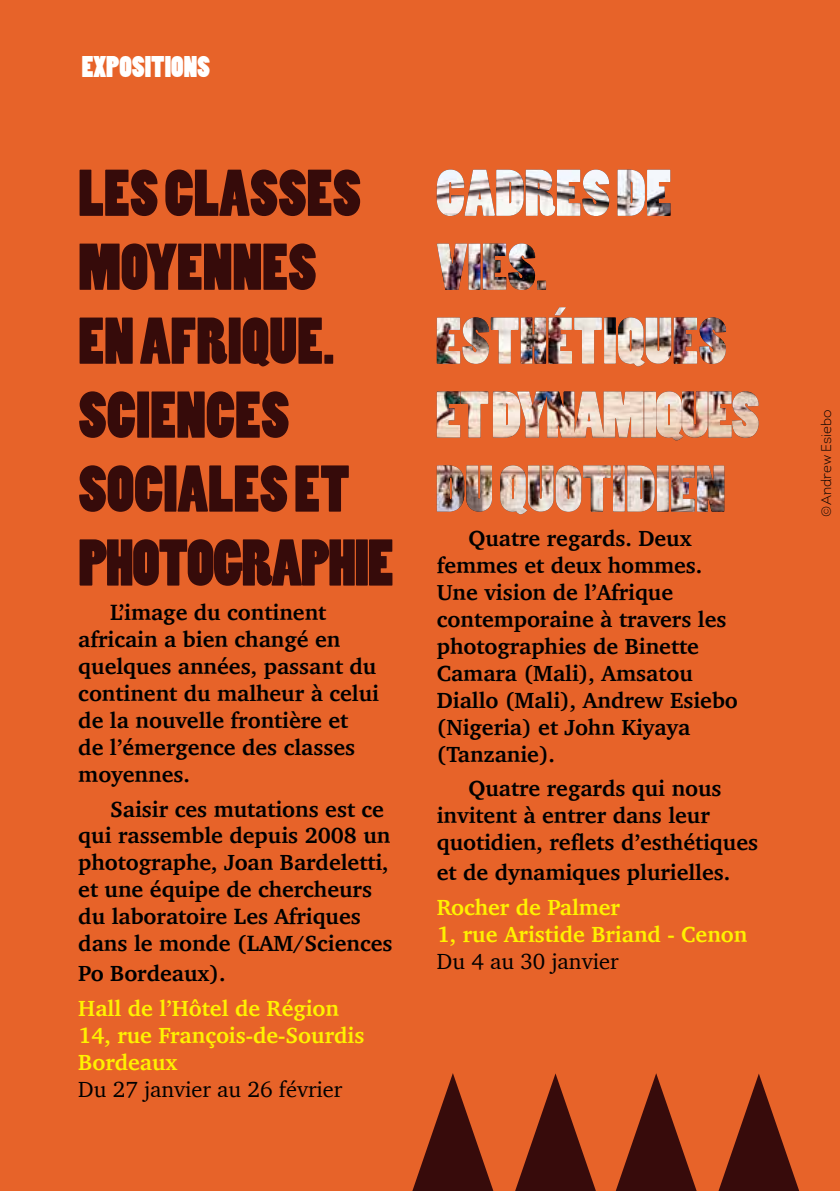
<style>
.page{position:relative;width:840px;height:1191px;background:#fff}
.page>*{position:absolute;margin:0;border:0;box-sizing:border-box;transform-origin:0 0}
.t1{font:61.6px/74px "Poplar Std";color:#360b0a}
.t2{font:28px "Poplar Std";color:#fff}
.t3{font:700 22.4px/26.8px "Charter";color:#000}
.t4{font:700 22.4px/26.8px "Charter";color:#fff200}
.t5{font:22.4px "Charter";color:#000}
.t6{font:300 14px "Intro";color:#000}
</style>
<div class="page">
<div style="left:0;top:0;width:839px;height:1191px;background:#e76329"></div>
<img style="left:436px;top:169px;width:234px;height:47px">
<img style="left:436px;top:243px;width:109px;height:47px">
<svg style="left:436px;top:317px;width:25px;height:47px"></svg>
<img style="left:462px;top:307px;width:263px;height:59px">
<svg style="left:436px;top:391px;width:81px;height:47px"></svg>
<img style="left:517px;top:391px;width:241px;height:49px">
<img style="left:436px;top:465px;width:42px;height:47px">
<img style="left:478px;top:465px;width:246px;height:49px">
<svg style="left:718px;top:1073px;width:80px;height:118px"></svg>
<svg style="left:615px;top:1073px;width:81px;height:118px"></svg>
<svg style="left:515px;top:1073px;width:80px;height:118px"></svg>
<svg style="left:412px;top:1073px;width:81px;height:118px"></svg>
<p class="t2" style="left:78px;top:51px;width:64px">EXPOS</p>
<p class="t2" style="left:82px;top:51px;width:130px">EXPOSITIONS</p>
<h1 class="t1" style="left:78px;top:159px;width:317px">LES CLASSES<br>MOYENNES<br>EN AFRIQUE.<br>SCIENCES<br>SOCIALES ET<br>PHOTOGRAPHIE</h1>
<p class="t3" style="left:78px;top:599px;width:302px;text-indent:32px">L’image du continent africain a bien changé en quelques années, passant du continent du malheur à celui de la nouvelle frontière et de l’émergence des classes moyennes.</p>
<p class="t3" style="left:78px;top:795px;width:315px;text-indent:32px">Saisir ces mutations est ce qui rassemble depuis 2008 un photographe, Joan Bardeletti, et une équipe de chercheurs du laboratoire Les Afriques dans le monde (LAM/Sciences</p>
<p class="t3" style="left:78px;top:960px;width:148px">Po Bordeaux).</p>
<p class="t4" style="left:78px;top:994px;width:287px">Hall de l’Hôtel de Région<br>14, rue François-de-Sourdis<br>Bordeaux</p>
<p class="t5" style="left:78px;top:1069px;width:265px">Du 27 janvier au 26 février</p>
<p class="t3" style="left:436px;top:525px;width:302px;text-indent:32px">Quatre regards. Deux femmes et deux hommes.<br>Une vision de l’Afrique contemporaine à travers les photographies de Binette<br>Camara (Mali), Amsatou<br>Diallo (Mali), Andrew Esiebo (Nigeria) et John Kiyaya (Tanzanie).</p>
<p class="t3" style="left:436px;top:775px;width:322px;text-indent:32px">Quatre regards qui nous invitent à entrer dans leur quotidien, reflets d’esthétiques</p>
<p class="t3" style="left:436px;top:859px;width:295px">et de dynamiques plurielles.</p>
<p class="t4" style="left:436px;top:894px;width:312px">Rocher de Palmer<br>1, rue Aristide Briand - Cenon</p>
<p class="t5" style="left:436px;top:942px;width:183px">Du 4 au 30 janvier</p>
<p class="t6" style="left:817px;top:516px;width:109px;rotate:-90deg">©Andrew Esiebo</p>
</div>
